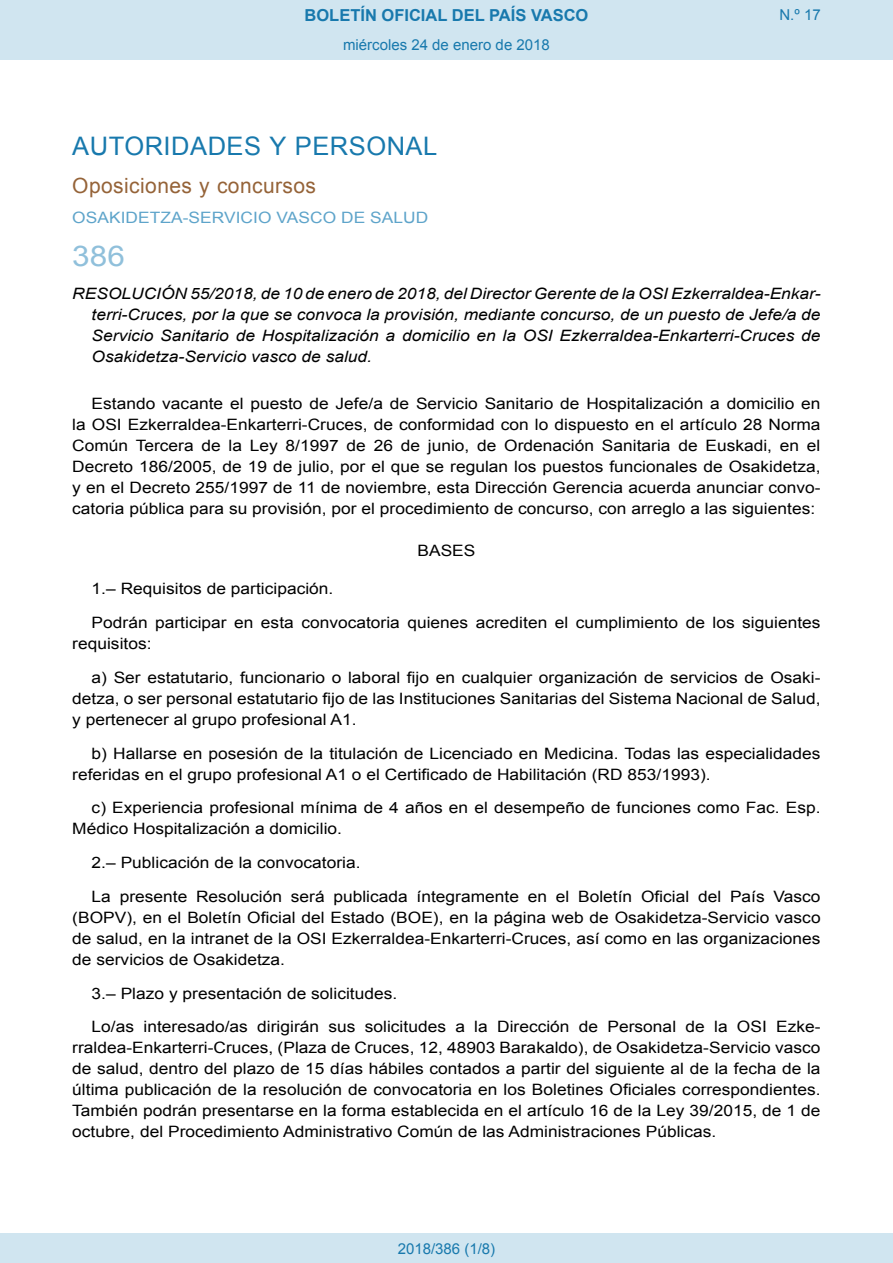
<style>
.page{position:relative;width:893px;height:1263px;background:#fff}
.page>*{position:absolute;margin:0;border:0;box-sizing:border-box;transform-origin:0 0}
.BOPVOrden{font:28.5px "Arial";color:#90c0db;scale:1.11 1}
.BOPVSeccion{font:25.5px "Arial";letter-spacing:.02em;color:#1879ad}
.BOPVSubseccion{font:21px "Arial";letter-spacing:.02em;color:#956338}
.t1{font:700 16.5px "Arial";color:#1879ad}
.BOPVDetalle{font:15.6px/21px "Arial";color:#000;text-align:justify;scale:1.11 1}
.BOPVTitulo{font:italic 15.6px/21px "Arial";color:#000;text-align:justify;scale:1.11 1}
.BOPVOrganismo{font:15.6px "Arial";letter-spacing:.005em;color:#5ea4ca;scale:1.11 1}
.BOPVClave{font:15.6px "Arial";color:#000;scale:1.11 1}
.Paginacion_Centro{font:15px "Arial";color:#1879ad}
</style>
<div class="page">
<div style="left:0;top:0;width:893px;height:60px;background:#d0e5f0"></div>
<div style="left:0;top:1233px;width:893px;height:30px;background:#d0e5f0"></div>
<p class="t1" style="left:305px;top:4px;width:285px">BOLETÍN OFICIAL DEL PAÍS VASCO</p>
<p class="Paginacion_Centro" style="left:343px;top:35px;width:208px">miércoles 24 de enero de 2018</p>
<p class="Paginacion_Centro" style="left:779px;top:5px;width:43px">N.º 17</p>
<p class="BOPVSeccion" style="left:72px;top:129px;width:367px">AUTORIDADES Y PERSONAL</p>
<p class="BOPVSubseccion" style="left:72px;top:171px;width:245px">Oposiciones y concursos</p>
<p class="BOPVOrganismo" style="left:72px;top:207px;width:322px">OSAKIDETZA-SERVICIO VASCO DE SALUD</p>
<p class="BOPVOrden" style="left:72px;top:237px;width:49px">386</p>
<p class="BOPVTitulo" style="left:92px;top:284px;width:658px;text-indent:-19px">RESOLUCIÓN 55/2018, de 10 de enero de 2018, del Director Gerente de la OSI Ezkerraldea-Enkar&shy;terri-Cruces, por la que se convoca la provisión, mediante concurso, de un puesto de Jefe/a de Servicio Sanitario de Hospitalización a domicilio en la OSI Ezkerraldea-Enkarterri-Cruces de Osakidetza-Servicio vasco de salud.</p>
<p class="BOPVDetalle" style="left:72px;top:393px;width:676px;text-indent:19px">Estando vacante el puesto de Jefe/a de Servicio Sanitario de Hospitalización a domicilio en la OSI Ezkerraldea-Enkarterri-Cruces, de conformidad con lo dispuesto en el artículo 28 Norma Común Tercera de la Ley 8/1997 de 26 de junio, de Ordenación Sanitaria de Euskadi, en el Decreto 186/2005, de 19 de julio, por el que se regulan los puestos funcionales de Osakidetza, y en el Decreto 255/1997 de 11 de noviembre, esta Dirección Gerencia acuerda anunciar convo&shy;catoria pública para su provisión, por el procedimiento de concurso, con arreglo a las siguientes:</p>
<p class="BOPVClave" style="left:417px;top:540px;width:54px">BASES</p>
<p class="BOPVDetalle" style="left:92px;top:578px;width:219px">1.– Requisitos de participación.</p>
<p class="BOPVDetalle" style="left:72px;top:612px;width:676px;text-indent:19px">Podrán participar en esta convocatoria quienes acrediten el cumplimiento de los siguientes requisitos:</p>
<p class="BOPVDetalle" style="left:72px;top:667px;width:676px;text-indent:19px">a) Ser estatutario, funcionario o laboral fijo en cualquier organización de servicios de Osaki&shy;detza, o ser personal estatutario fijo de las Instituciones Sanitarias del Sistema Nacional de Salud, y pertenecer al grupo profesional A1.</p>
<p class="BOPVDetalle" style="left:72px;top:743px;width:675px;text-indent:19px">b) Hallarse en posesión de la titulación de Licenciado en Medicina. Todas las especialidades referidas en el grupo profesional A1 o el Certificado de Habilitación (RD 853/1993).</p>
<p class="BOPVDetalle" style="left:72px;top:797px;width:676px;text-indent:19px">c) Experiencia profesional mínima de 4 años en el desempeño de funciones como Fac. Esp.<br>Médico Hospitalización a domicilio.</p>
<p class="BOPVDetalle" style="left:92px;top:852px;width:244px">2.– Publicación de la convocatoria.</p>
<p class="BOPVDetalle" style="left:72px;top:886px;width:676px;text-indent:19px">La presente Resolución será publicada íntegramente en el Boletín Oficial del País Vasco (BOPV), en el Boletín Oficial del Estado (BOE), en la página web de Osakidetza-Servicio vasco de salud, en la intranet de la OSI Ezkerraldea-Enkarterri-Cruces, así como en las organizaciones de servicios de Osakidetza.</p>
<p class="BOPVDetalle" style="left:92px;top:983px;width:277px">3.– Plazo y presentación de solicitudes.</p>
<p class="BOPVDetalle" style="left:72px;top:1016px;width:676px;text-indent:19px">Lo/as interesado/as dirigirán sus solicitudes a la Dirección de Personal de la OSI Ezke&shy;rraldea-Enkarterri-Cruces, (Plaza de Cruces, 12, 48903 Barakaldo), de Osakidetza-Servicio vasco de salud, dentro del plazo de 15 días hábiles contados a partir del siguiente al de la fecha de la última publicación de la resolución de convocatoria en los Boletines Oficiales correspondientes.<br>También podrán presentarse en la forma establecida en el artículo 16 de la Ley 39/2015, de 1 de octubre, del Procedimiento Administrativo Común de las Administraciones Públicas.</p>
<p class="Paginacion_Centro" style="left:398px;top:1238px;width:99px">2018/386 (1/8)</p>
</div>
